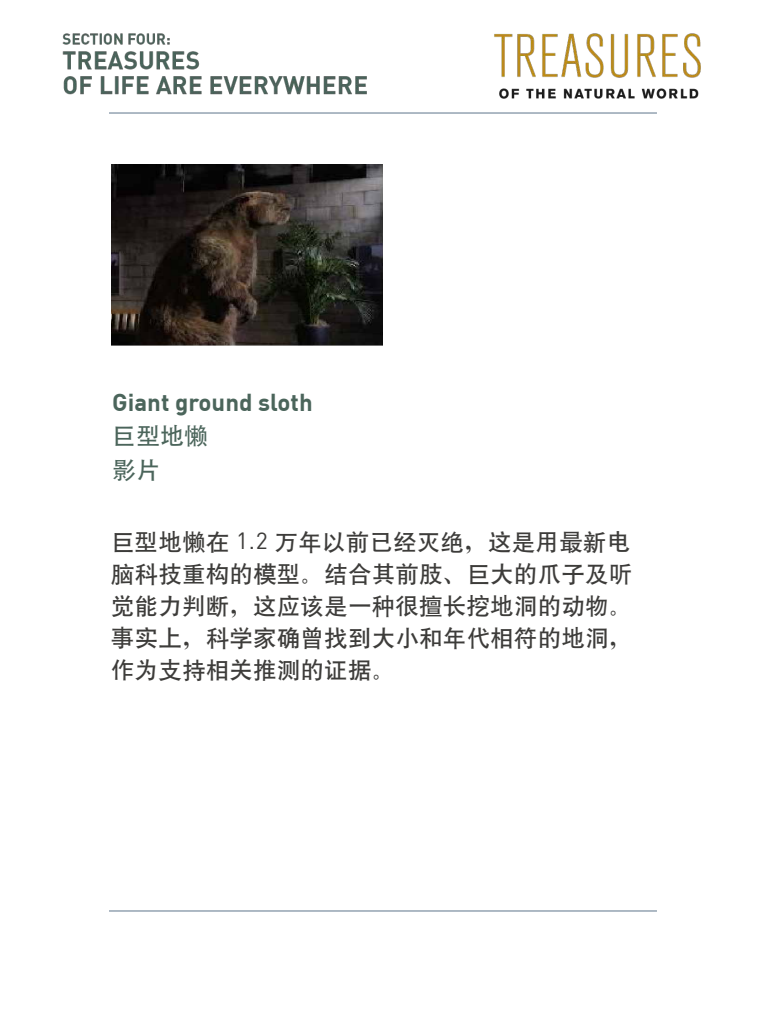
<style>
.page{position:relative;width:766px;height:1024px;background:#fff}
.page>*{position:absolute;margin:0;border:0;box-sizing:border-box;transform-origin:0 0}
.t1{font:700 24px "DIN";color:#4b655b}
.t2{font:24px/34px "Adobe Heiti Std";color:#4b655b}
.t3{font:23px/32px "Heiti CSEG Medium GB";letter-spacing:.03em;color:#3d3c3a;text-align:justify}
.s1{font-family:"DIN"}
</style>
<div class="page">
<hr style="left:109px;top:910px;width:547px;height:1px;background:#5e748a">
<img style="left:112px;top:164px;width:271px;height:181px">
<img style="left:62px;top:33px;width:639px;height:80px">
<p class="t1" style="left:112px;top:386px;width:202px">Giant ground sloth</p>
<p class="t2" style="left:112px;top:419px;width:97px">巨型地懒影片</p>
<p class="t3" style="left:111px;top:526px;width:522px">巨型地懒在 <span class="s1">1.2</span> 万年以前已经灭绝，这是用最新电脑科技重构的模型。结合其前肢、巨大的爪子及听觉能力判断，这应该是一种很擅长挖地洞的动物。事实上，科学家确曾找到大小和年代相符的地洞，作为支持相关推测的证据。</p>
</div>
